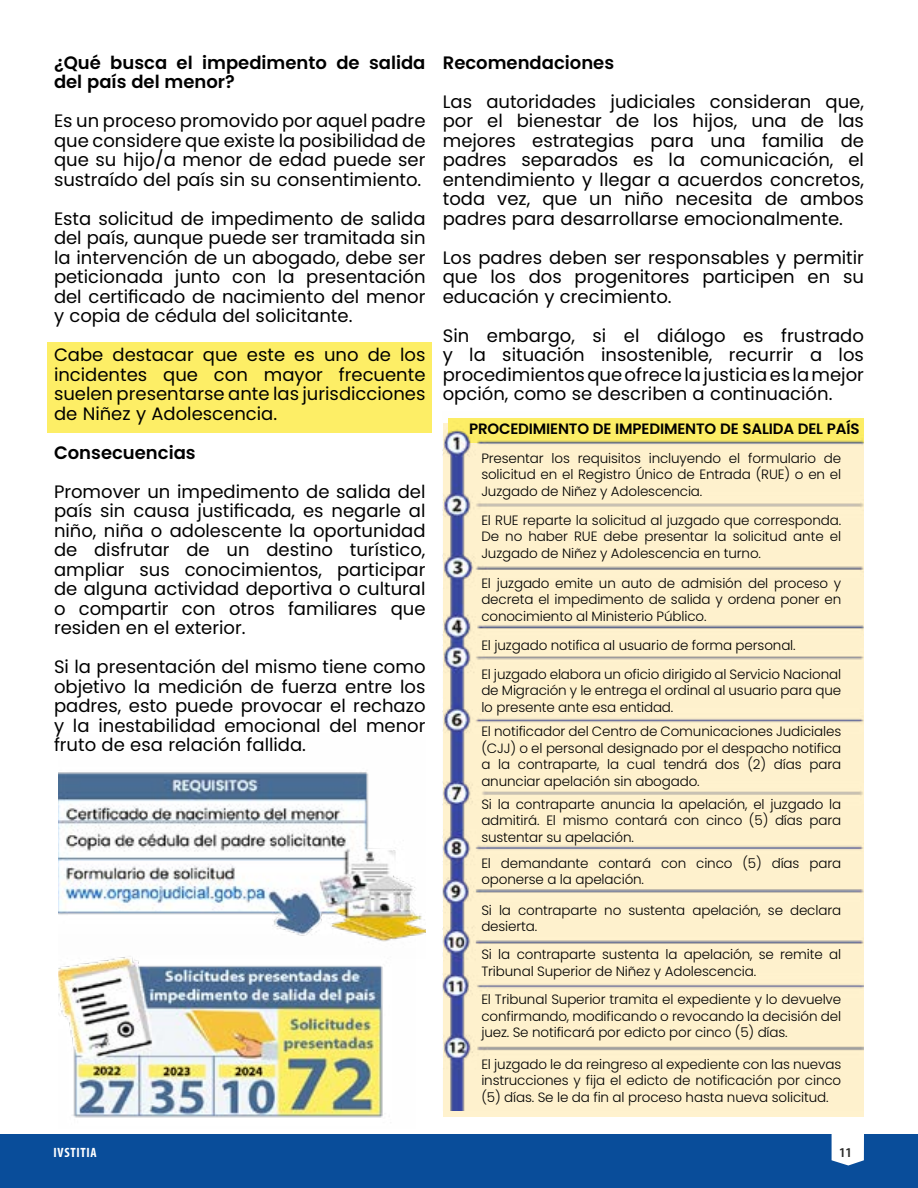
<style>
.page{position:relative;width:918px;height:1188px;background:#fff}
.page>*{position:absolute;margin:0;border:0;box-sizing:border-box;transform-origin:0 0}
.t1{font:18px/19.5px "Poppins";color:#000;text-align:justify}
.t2{font:600 18px/19.5px "Poppins";color:#000}
.t3{font:600 15px "Poppins";letter-spacing:-.01em;color:#000}
.t4{font:300 13.5px/16.5px "Poppins";letter-spacing:-.01em;color:#000;text-align:justify}
.t5{font:700 condensed 13.5px "Myriad Pro";letter-spacing:.05em;color:#fff}
.t6{font:600 13.5px "Myriad Pro";color:#282827}
</style>
<div class="page">
<div style="left:0;top:1134px;width:918px;height:54px;background:#094d9a"></div>
<svg style="left:832px;top:1134px;width:32px;height:32px"></svg>
<div style="left:48px;top:343px;width:384px;height:90px;background:#fdee66"></div>
<img style="left:58px;top:772px;width:368px;height:164px">
<img style="left:443px;top:418px;width:421px;height:692px">
<img style="left:58px;top:934px;width:357px;height:184px">
<p class="t2" style="left:54px;top:53px;width:373px">¿Qué busca el impedimento de salida del país del menor?</p>
<p class="t1" style="left:54px;top:111px;width:373px">Es un proceso promovido por aquel padre que considere que existe la posibilidad de que su hijo/a menor de edad puede ser sustraído del país sin su consentimiento.</p>
<p class="t1" style="left:54px;top:209px;width:373px">Esta solicitud de impedimento de salida del país, aunque puede ser tramitada sin la intervención de un abogado, debe ser peticionada junto con la presentación del certificado de nacimiento del menor y copia de cédula del solicitante.</p>
<p class="t1" style="left:54px;top:345px;width:373px">Cabe destacar que este es uno de los incidentes que con mayor frecuente suelen presentarse ante las jurisdicciones de Niñez y Adolescencia.</p>
<p class="t2" style="left:54px;top:443px;width:143px">Consecuencias</p>
<p class="t1" style="left:54px;top:482px;width:373px">Promover un impedimento de salida del país sin causa justificada, es negarle al niño, niña o adolescente la oportunidad de disfrutar de un destino turístico, ampliar sus conocimientos, participar de alguna actividad deportiva o cultural o compartir con otros familiares que residen en el exterior.</p>
<p class="t1" style="left:54px;top:657px;width:373px">Si la presentación del mismo tiene como objetivo la medición de fuerza entre los padres, esto puede provocar el rechazo y la inestabilidad emocional del menor fruto de esa relación fallida.</p>
<p class="t2" style="left:443px;top:53px;width:173px">Recomendaciones</p>
<p class="t1" style="left:443px;top:92px;width:423px">Las autoridades judiciales consideran que, por el bienestar de los hijos, una de las mejores estrategias para una familia de padres separados es la comunicación, el entendimiento y llegar a acuerdos concretos, toda vez, que un niño necesita de ambos padres para desarrollarse emocionalmente.</p>
<p class="t1" style="left:443px;top:248px;width:423px">Los padres deben ser responsables y permitir que los dos progenitores participen en su educación y crecimiento.</p>
<p class="t1" style="left:443px;top:326px;width:423px">Sin embargo, si el diálogo es frustrado y la situación insostenible, recurrir a los procedimientos que ofrece la justicia es la mejor opción, como se describen a continuación.</p>
<p class="t3" style="left:469px;top:420px;width:392px">PROCEDIMIENTO DE IMPEDIMENTO DE SALIDA DEL PAÍS</p>
<p class="t4" style="left:481px;top:450px;width:361px">Presentar los requisitos incluyendo el formulario de solicitud en el Registro Único de Entrada (RUE) o en el Juzgado de Niñez y Adolescencia.</p>
<p class="t4" style="left:481px;top:512px;width:361px">El RUE reparte la solicitud al juzgado que corresponda.<br>De no haber RUE debe presentar la solicitud ante el Juzgado de Niñez y Adolescencia en turno.</p>
<p class="t4" style="left:481px;top:575px;width:361px">El juzgado emite un auto de admisión del proceso y decreta el impedimento de salida y ordena poner en conocimiento al Ministerio Público.</p>
<p class="t4" style="left:481px;top:637px;width:316px">El juzgado notifica al usuario de forma personal.</p>
<p class="t4" style="left:481px;top:666px;width:361px">El juzgado elabora un oficio dirigido al Servicio Nacional de Migración y le entrega el ordinal al usuario para que lo presente ante esa entidad.</p>
<p class="t4" style="left:481px;top:724px;width:361px">El notificador del Centro de Comunicaciones Judiciales (CJJ) o el personal designado por el despacho notifica a la contraparte, la cual tendrá dos (2) días para anunciar apelación sin abogado.</p>
<p class="t4" style="left:481px;top:796px;width:361px">Si la contraparte anuncia la apelación, el juzgado la admitirá. El mismo contará con cinco (5) días para sustentar su apelación.</p>
<p class="t4" style="left:481px;top:855px;width:361px">El demandante contará con cinco (5) días para oponerse a la apelación.</p>
<p class="t4" style="left:481px;top:902px;width:361px">Si la contraparte no sustenta apelación, se declara desierta.</p>
<p class="t4" style="left:481px;top:946px;width:361px">Si la contraparte sustenta la apelación, se remite al<br>Tribunal Superior de Niñez y Adolescencia.</p>
<p class="t4" style="left:481px;top:991px;width:361px">El Tribunal Superior tramita el expediente y lo devuelve confirmando, modificando o revocando la decisión del juez. Se notificará por edicto por cinco (5) días.</p>
<p class="t4" style="left:481px;top:1056px;width:361px">El juzgado le da reingreso al expediente con las nuevas instrucciones y fija el edicto de notificación por cinco (5) días. Se le da fin al proceso hasta nueva solicitud.</p>
<p class="t5" style="left:54px;top:1144px;width:44px">IVSTITIA</p>
<p class="t6" style="left:839px;top:1144px;width:15px">11</p>
</div>
